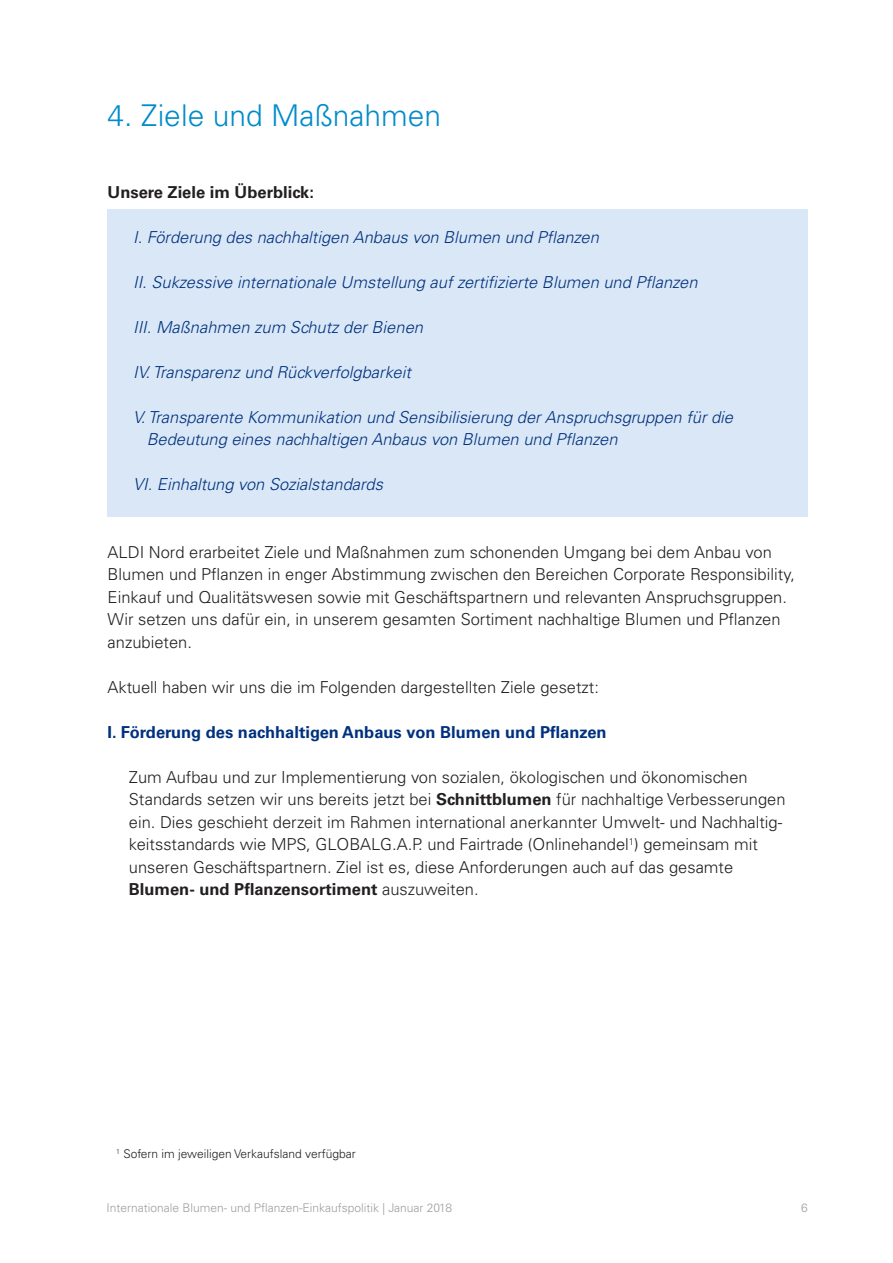
<style>
.page{position:relative;width:893px;height:1263px;background:#fff}
.page>*{position:absolute;margin:0;border:0;box-sizing:border-box;transform-origin:0 0}
.HL{font:300 30px "Univers LT Std";color:#008bcb}
.Fließtext{font:300 16.5px/22.5px "Univers LT Std";color:#231f20}
.Fließtext_nach_blaue{font:300 16.5px/22.5px "Univers LT Std";color:#231f20}
.Kasten_Text{font:italic 300 16.5px "Univers LT Std";color:#00317e}
.Blaue_SL{font:700 16.5px "Univers LT Std";color:#00317e}
.Fließtext_nach_blaue-2{font:700 16.5px "Univers LT Std";color:#231f20}
.SL{font:700 16.5px "Univers LT Std";color:#231f20}
.t1{font:300 12px "Univers LT Std";color:#9c9e9f}
.Sternchentext{font:300 12px "Univers LT Std";color:#231f20}
.s1{font-weight:700}
.s2{font-weight:300}
</style>
<div class="page">
<div style="left:108px;top:210px;width:700px;height:59px;background:#d9e7f6"></div>
<div style="left:108px;top:255px;width:700px;height:59px;background:#d9e7f6"></div>
<div style="left:108px;top:300px;width:700px;height:59px;background:#d9e7f6"></div>
<div style="left:108px;top:345px;width:700px;height:59px;background:#d9e7f6"></div>
<div style="left:108px;top:390px;width:700px;height:59px;background:#d9e7f6"></div>
<div style="left:108px;top:412px;width:700px;height:59px;background:#d9e7f6"></div>
<div style="left:108px;top:457px;width:700px;height:59px;background:#d9e7f6"></div>
<p class="HL" style="left:108px;top:97px;width:335px">4. Ziele und Maßnahmen</p>
<p class="SL" style="left:108px;top:182px;width:208px">Unsere Ziele im Überblick:</p>
<p class="Kasten_Text" style="left:133px;top:227px;width:467px">I. Förderung des nachhaltigen Anbaus von Blumen und Pflanzen</p>
<p class="Kasten_Text" style="left:133px;top:272px;width:566px">II. Sukzessive internationale Umstellung auf zertifizierte Blumen und Pflanzen</p>
<p class="Kasten_Text" style="left:133px;top:317px;width:291px">III. Maßnahmen zum Schutz der Bienen</p>
<p class="Kasten_Text" style="left:133px;top:362px;width:279px">IV. Transparenz und Rückverfolgbarkeit</p>
<p class="Kasten_Text" style="left:133px;top:407px;width:601px">V. Transparente Kommunikation und Sensibilisierung der Anspruchsgruppen für die</p>
<p class="Kasten_Text" style="left:147px;top:429px;width:472px">Bedeutung eines nachhaltigen Anbaus von Blumen und Pflanzen</p>
<p class="Kasten_Text" style="left:133px;top:474px;width:251px">VI. Einhaltung von Sozialstandards</p>
<p class="Fließtext" style="left:108px;top:541px;width:689px">ALDI Nord erarbeitet Ziele und Maßnahmen zum schonenden Umgang bei dem Anbau von Blumen und Pflanzen in enger Abstimmung zwischen den Bereichen Corporate Responsibility, Einkauf und Qualitätswesen sowie mit Geschäftspartnern und relevanten Anspruchsgruppen.<br>Wir setzen uns dafür ein, in unserem gesamten Sortiment nachhaltige Blumen und Pflanzen anzubieten.</p>
<p class="Fließtext" style="left:108px;top:676px;width:493px">Aktuell haben wir uns die im Folgenden dargestellten Ziele gesetzt:</p>
<p class="Blaue_SL" style="left:108px;top:722px;width:500px">I. Förderung des nachhaltigen Anbaus von Blumen und Pflanzen</p>
<p class="Fließtext_nach_blaue" style="left:129px;top:766px;width:658px">Zum Aufbau und zur Implementierung von sozialen, ökologischen und ökonomischen Standards setzen wir uns bereits jetzt bei <span class="s1">Schnittblumen</span> für nachhaltige Verbesserungen ein. Dies geschieht derzeit im Rahmen international anerkannter Umwelt- und Nachhaltig&shy;keitsstandards wie MPS, GLOBALG.A.P. und Fairtrade (Onlinehandel<sup>1</sup>) gemeinsam mit unseren Geschäftspartnern. Ziel ist es, diese Anforderungen auch auf das gesamte</p>
<p class="Fließtext_nach_blaue-2" style="left:129px;top:880px;width:351px">Blumen- und Pflanzensortiment <span class="s2">auszuweiten.</span></p>
<p class="Sternchentext" style="left:116px;top:1146px;width:241px"><sup>1</sup> Sofern im jeweiligen Verkaufsland verfügbar</p>
<p class="t1" style="left:107px;top:1200px;width:347px">Internationale Blumen- und Pflanzen-Einkaufspolitik | Januar 2018</p>
<p class="t1" style="left:801px;top:1200px;width:8px">6</p>
</div>
